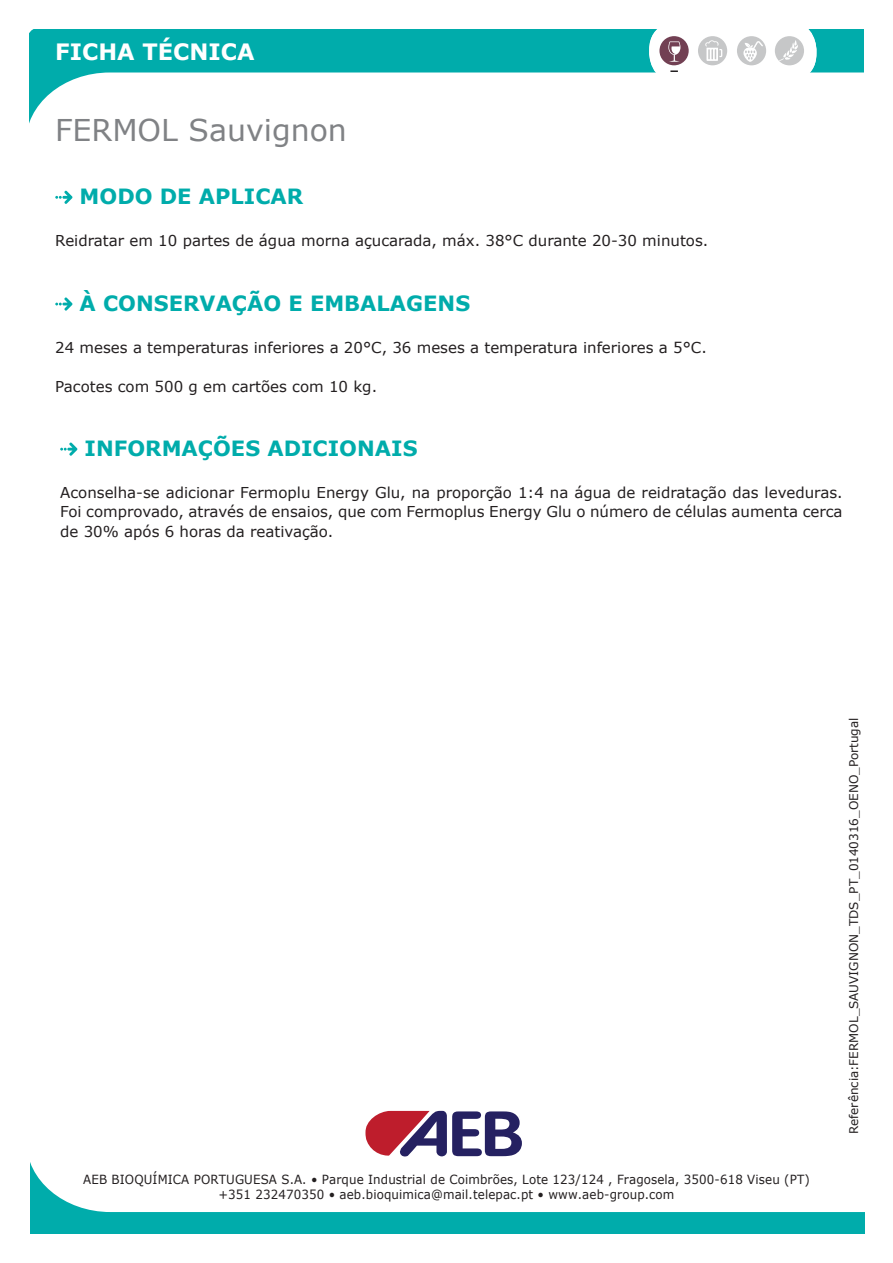
<style>
.page{position:relative;width:893px;height:1263px;background:#fff}
.page>*{position:absolute;margin:0;border:0;box-sizing:border-box;transform-origin:0 0}
.titolo_retro{font:30px "Verdana";color:#808285}
.t1{font:700 22.5px "Verdana";color:#fff}
.titoletti_paragrafi{font:700 21px "Verdana";color:#00acab}
.testo_ok{font:15px/19.5px "Verdana";color:#231f20;text-align:justify}
.t2{font:12.6px/15.1px "Verdana";letter-spacing:.01em;color:#231f20;text-align:center;scale:.94 1}
.t3{font:12px "Verdana";color:#231f20}
</style>
<div class="page">
<svg style="left:30px;top:30px;width:833px;height:91px"></svg>
<div style="left:649px;top:22px;width:167px;height:60px;background:#fff;border-radius:28px"></div>
<svg style="left:670px;top:70px;width:8px;height:2px"></svg>
<div style="left:775px;top:36px;width:29px;height:29px;background:#c6c7c8;border-radius:50%"></div>
<svg style="left:779px;top:40px;width:19px;height:21px"></svg>
<div style="left:737px;top:36px;width:29px;height:29px;background:#c6c7c8;border-radius:50%"></div>
<div style="left:659px;top:36px;width:30px;height:29px;background:#724053;border-radius:50%"></div>
<div style="left:698px;top:36px;width:29px;height:29px;background:#c6c7c8;border-radius:50%"></div>
<svg style="left:705px;top:40px;width:17px;height:21px"></svg>
<svg style="left:668px;top:41px;width:12px;height:21px"></svg>
<svg style="left:743px;top:41px;width:20px;height:21px"></svg>
<svg style="left:30px;top:1162px;width:835px;height:71px"></svg>
<svg style="left:365px;top:1110px;width:157px;height:47px"></svg>
<svg style="left:55px;top:191px;width:17px;height:13px"></svg>
<svg style="left:55px;top:297px;width:17px;height:14px"></svg>
<svg style="left:60px;top:443px;width:17px;height:13px"></svg>
<h2 class="t1" style="left:55px;top:36px;width:201px">FICHA TÉCNICA</h2>
<p class="titolo_retro" style="left:55px;top:109px;width:293px">FERMOL Sauvignon</p>
<p class="titoletti_paragrafi" style="left:80px;top:181px;width:225px">MODO DE APLICAR</p>
<p class="testo_ok" style="left:55px;top:231px;width:654px">Reidratar em 10 partes de água morna açucarada, máx. 38°C durante 20-30 minutos.</p>
<p class="titoletti_paragrafi" style="left:80px;top:288px;width:392px">À CONSERVAÇÃO E EMBALAGENS</p>
<p class="testo_ok" style="left:55px;top:337px;width:653px">24 meses a temperaturas inferiores a 20°C, 36 meses a temperatura inferiores a 5°C.</p>
<p class="testo_ok" style="left:55px;top:376px;width:323px">Pacotes com 500 g em cartões com 10 kg.</p>
<p class="titoletti_paragrafi" style="left:85px;top:433px;width:335px">INFORMAÇÕES ADICIONAIS</p>
<p class="testo_ok" style="left:60px;top:482px;width:784px">Aconselha-se adicionar Fermoplu Energy Glu, na proporção 1:4 na água de reidratação das leveduras.<br>Foi comprovado, através de ensaios, que com Fermoplus Energy Glu o número de células aumenta cerca de 30% após 6 horas da reativação.</p>
<p class="t2" style="left:83px;top:1172px;width:774px">AEB BIOQUÍMICA PORTUGUESA S.A. • Parque Industrial de Coimbrões, Lote 123/124 , Fragosela, 3500-618 Viseu (PT) +351 232470350 • aeb.bioquimica@mail.telepac.pt • www.aeb-group.com</p>
<p class="t3" style="left:845px;top:1134px;width:418px;rotate:-90deg">RReferência FERMOL_SAUVIGNON_TDS_PT_0140316_OENO_Portugal</p>
</div>
